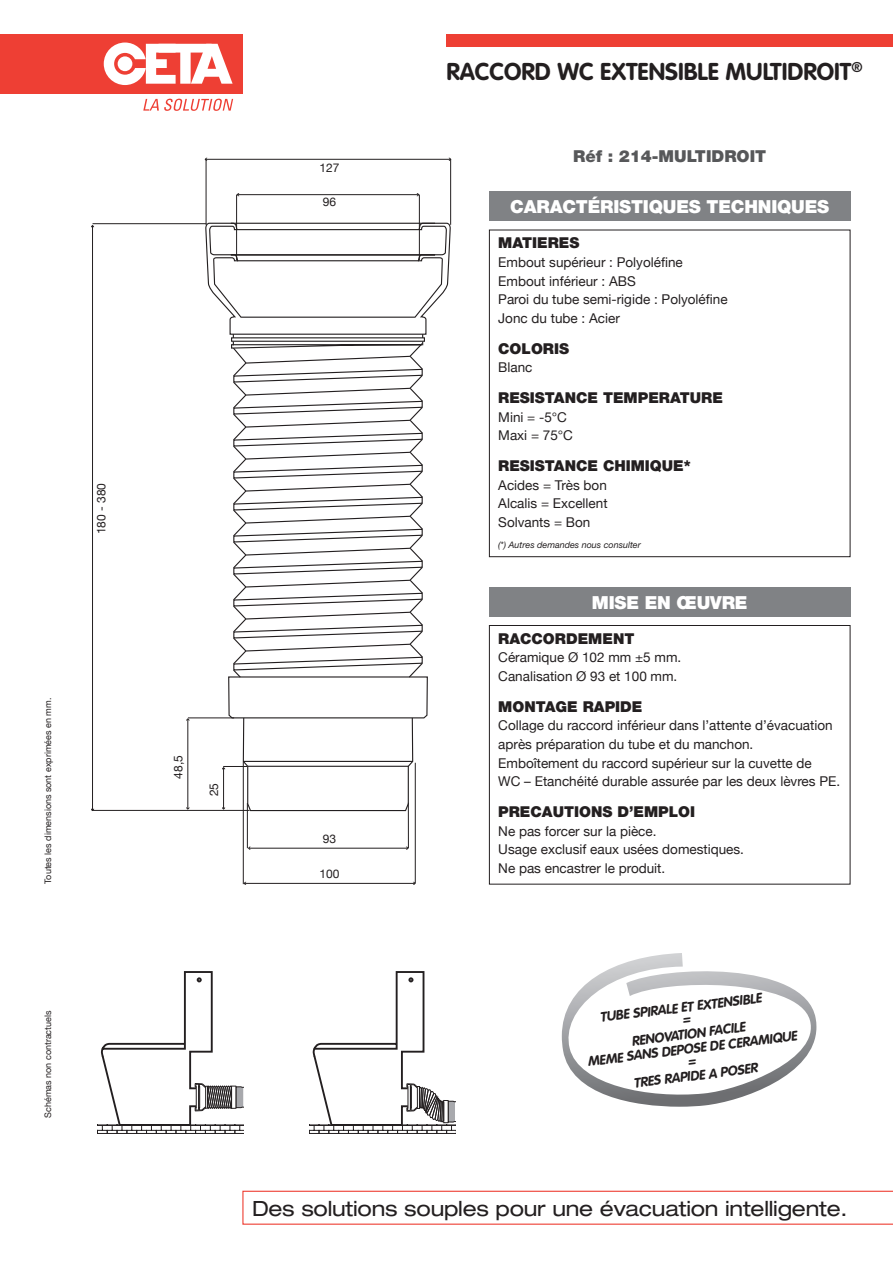
<style>
.page{position:relative;width:893px;height:1263px;background:#fff}
.page>*{position:absolute;margin:0;border:0;box-sizing:border-box;transform-origin:0 0}
.t1{font:700 24px "VAG Rounded";color:#231f20}
.t2{font:expanded 21px "Helvetica Neue";letter-spacing:-.01em;color:#231f20}
.t3{font:900 18px "Helvetica Neue";letter-spacing:-.01em;color:#fff}
.t4{font:900 16.5px "Helvetica Neue";color:#57585a}
.t5{font:900 15px "Helvetica Neue";color:#231f20}
.t6{font:13.5px/18.6px "Helvetica Neue";color:#231f20}
.t7{font:italic 700 13.5px/15px "VAG Rounded";color:#231f20;text-align:center}
.t8{font:12px "Helvetica Neue";color:#231f20}
.t9{font:9px "Helvetica Neue";color:#231f20}
.t10{font:italic 9px "Helvetica Neue";color:#231f20}
</style>
<div class="page">
<div style="left:0;top:34px;width:242px;height:60px;background:#ee3f34"></div>
<svg style="left:143px;top:99px;width:90px;height:12px"></svg>
<svg style="left:104px;top:43px;width:129px;height:42px"></svg>
<div style="left:118px;top:56px;width:14px;height:15px;background:#fff;border-radius:50%"></div>
<div style="left:446px;top:34px;width:447px;height:13px;background:#ee3f34"></div>
<div style="left:489px;top:191px;width:361px;height:30px;background:#808285"></div>
<div style="left:489px;top:587px;width:361px;height:30px;background:#808285"></div>
<div style="left:489px;top:230px;width:361px;height:327px;border:1px solid #231f20"></div>
<div style="left:489px;top:625px;width:361px;height:259px;border:1px solid #231f20"></div>
<svg style="left:242px;top:1191px;width:651px;height:34px"></svg>
<hr style="left:236px;top:195px;width:1px;height:65px;background:#231f20">
<hr style="left:419px;top:195px;width:1px;height:65px;background:#231f20">
<hr style="left:238px;top:194px;width:180px;height:1px;background:#231f20">
<hr style="left:450px;top:159px;width:1px;height:66px;background:#231f20">
<hr style="left:206px;top:159px;width:1px;height:66px;background:#231f20">
<hr style="left:206px;top:159px;width:244px;height:1px;background:#231f20">
<hr style="left:243px;top:762px;width:1px;height:122px;background:#231f20">
<hr style="left:415px;top:763px;width:1px;height:120px;background:#231f20">
<hr style="left:245px;top:883px;width:170px;height:1px;background:#231f20">
<hr style="left:408px;top:803px;width:1px;height:45px;background:#231f20">
<hr style="left:247px;top:803px;width:1px;height:45px;background:#231f20">
<hr style="left:249px;top:848px;width:159px;height:1px;background:#231f20">
<hr style="left:92px;top:226px;width:1px;height:584px;background:#231f20">
<hr style="left:188px;top:719px;width:1px;height:90px;background:#231f20">
<hr style="left:92px;top:810px;width:158px;height:1px;background:#231f20">
<svg style="left:205px;top:222px;width:246px;height:590px"></svg>
<hr style="left:188px;top:718px;width:46px;height:1px;background:#231f20">
<hr style="left:93px;top:223px;width:113px;height:1px;background:#231f20">
<svg style="left:561px;top:953px;width:256px;height:154px"></svg>
<svg style="left:98px;top:971px;width:145px;height:163px"></svg>
<svg style="left:310px;top:971px;width:145px;height:163px"></svg>
<p class="t8" style="left:94px;top:534px;width:53px;rotate:-90deg">180 - 380</p>
<p class="t9" style="left:43px;top:884px;width:187px;rotate:-90deg">Toutes les dimensions sont exprimées en mm.</p>
<p class="t9" style="left:43px;top:1118px;width:109px;rotate:-90deg">Schémas non contractuels</p>
<p class="t8" style="left:320px;top:160px;width:22px">127</p>
<p class="t8" style="left:323px;top:194px;width:15px">96</p>
<p class="t8" style="left:171px;top:779px;width:25px;rotate:-90deg">48,5</p>
<p class="t8" style="left:207px;top:796px;width:15px;rotate:-90deg">25</p>
<p class="t8" style="left:323px;top:831px;width:15px">93</p>
<p class="t8" style="left:320px;top:866px;width:22px">100</p>
<h1 class="t1" style="left:446px;top:58px;width:418px">RACCORD WC EXTENSIBLE MULTIDROIT<sup>®</sup></h1>
<p class="t4" style="left:573px;top:146px;width:194px">RÉF : 214-MULTIDROIT</p>
<h3 class="t3" style="left:510px;top:196px;width:321px">CARACTÉRISTIQUES TECHNIQUES</h3>
<p class="t5" style="left:498px;top:234px;width:83px">MATIERES</p>
<p class="t6" style="left:498px;top:253px;width:231px">Embout supérieur : Polyoléfine<br>Embout inférieur : ABS<br>Paroi du tube semi-rigide : Polyoléfine<br>Jonc du tube : Acier</p>
<p class="t5" style="left:498px;top:339px;width:72px">COLORIS</p>
<p class="t6" style="left:498px;top:358px;width:36px">Blanc</p>
<p class="t5" style="left:498px;top:389px;width:226px">RESISTANCE TEMPERATURE</p>
<p class="t6" style="left:498px;top:407px;width:76px">Mini = -5°C<br>Maxi = 75°C</p>
<p class="t5" style="left:498px;top:457px;width:194px">RESISTANCE CHIMIQUE*</p>
<p class="t6" style="left:498px;top:475px;width:111px;text-align:justify">Acides = Très bon Alcalis = Excellent Solvants = Bon</p>
<p class="t10" style="left:498px;top:539px;width:144px">(*) Autres demandes nous consulter</p>
<h3 class="t3" style="left:592px;top:591px;width:13px">MISE</h3>
<h3 class="t3" style="left:645px;top:591px;width:90px">EN ŒUVRE</h3>
<p class="t5" style="left:498px;top:629px;width:138px">RACCORDEMENT</p>
<p class="t6" style="left:498px;top:648px;width:184px">Céramique Ø 102 mm ±5 mm.<br>Canalisation Ø 93 et 100 mm.</p>
<p class="t5" style="left:498px;top:697px;width:146px">MONTAGE RAPIDE</p>
<p class="t6" style="left:498px;top:716px;width:343px">Collage du raccord inférieur dans l’attente d’évacuation après préparation du tube et du manchon.<br>Emboîtement du raccord supérieur sur la cuvette de<br>WC – Etanchéité durable assurée par les deux lèvres PE.</p>
<p class="t5" style="left:498px;top:803px;width:198px">PRECAUTIONS D’EMPLOI</p>
<p class="t6" style="left:498px;top:821px;width:247px">Ne pas forcer sur la pièce.<br>Usage exclusif eaux usées domestiques.<br>Ne pas encastrer le produit.</p>
<p class="t7" style="left:680px;top:1001px;width:83px;line-height:12px;text-align:left;text-indent:-82px;rotate:-7deg">TUBE SPIRALE ET EXTENSIBLE =</p>
<p class="t7" style="left:585px;top:1039px;width:212px;rotate:-7deg">RENOVATION FACILE<br>MEME SANS DEPOSE DE CERAMIQUE</p>
<p class="t7" style="left:631px;top:1060px;width:126px;rotate:-7deg">=<br>TRES RAPIDE A POSER</p>
<h2 class="t2" style="left:252px;top:1196px;width:597px">Des solutions souples pour une évacuation intelligente.</h2>
</div>
